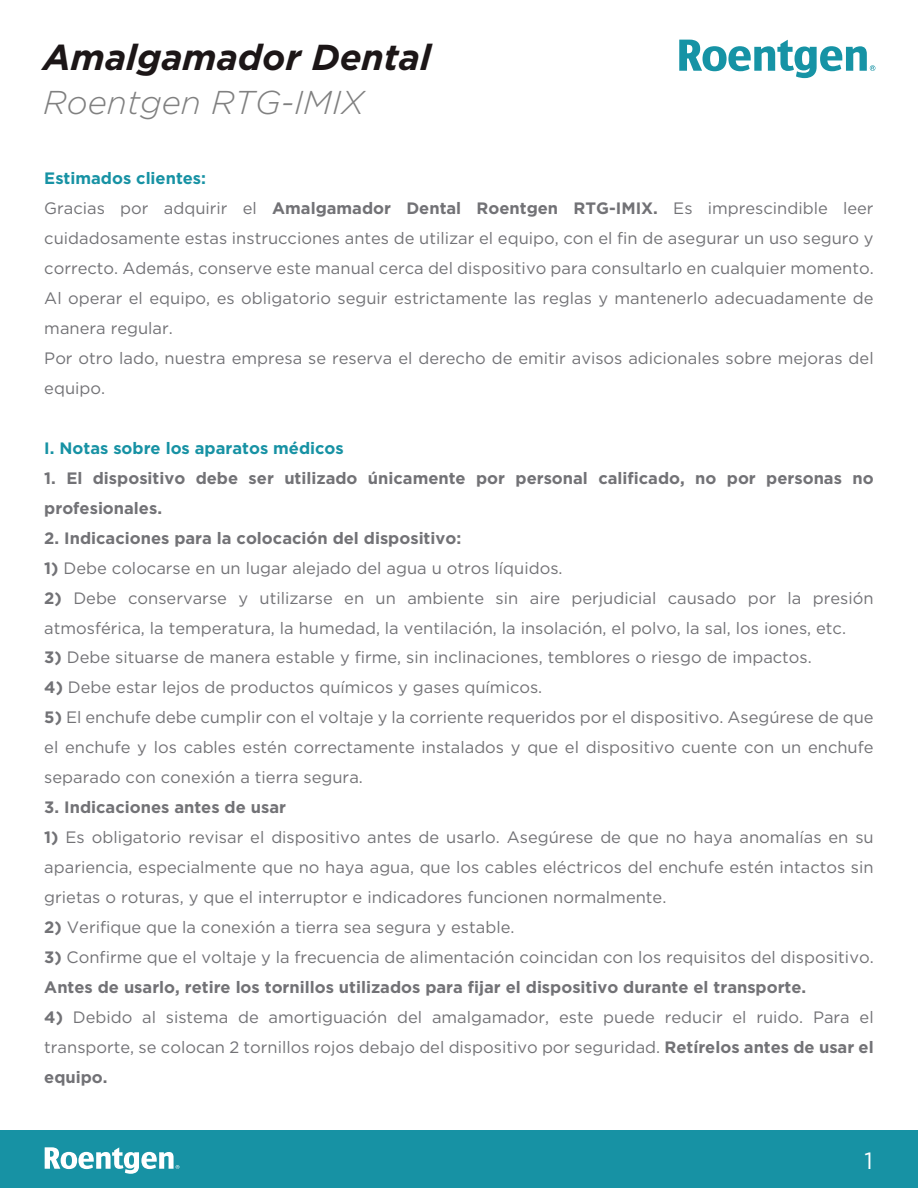
<style>
.page{position:relative;width:918px;height:1188px;background:#fff}
.page>*{position:absolute;margin:0;border:0;box-sizing:border-box;transform-origin:0 0}
.t1{font:italic 700 36px "Gotham HTF";color:#1c1617}
.t2{font:italic 300 33px "Gotham HTF";color:#808080}
.t3{font:23.4px "Gotham HTF";color:#fff}
.t4{font:16.5px/30px "Gotham HTF";color:#727276}
.t5{font:700 16.5px/30px "Gotham HTF";color:#727276}
.t6{font:700 16.5px "Gotham HTF";color:#1792a4}
.s1{font-weight:700;color:#1792a4}
.s2{font-weight:700}
</style>
<div class="page">
<svg style="left:679px;top:40px;width:196px;height:38px"></svg>
<div style="left:0;top:1130px;width:918px;height:58px;background:#1792a4"></div>
<svg style="left:45px;top:1147px;width:134px;height:27px"></svg>
<h1 class="t1" style="left:43px;top:37px;width:389px">Amalgamador Dental</h1>
<h2 class="t2" style="left:43px;top:84px;width:322px">Roentgen RTG-IMIX</h2>
<p class="t4" style="left:44px;top:162px;width:831px"><span class="s1">Estimados clientes:<br></span>Gracias por adquirir el <span class="s2">Amalgamador Dental Roentgen RTG-IMIX.</span> Es imprescindible leer cuidadosamente estas instrucciones antes de utilizar el equipo, con el fin de asegurar un uso seguro y correcto. Además, conserve este manual cerca del dispositivo para consultarlo en cualquier momento.<br>Al operar el equipo, es obligatorio seguir estrictamente las reglas y mantenerlo adecuadamente de manera regular.<br>Por otro lado, nuestra empresa se reserva el derecho de emitir avisos adicionales sobre mejoras del equipo.</p>
<p class="t6" style="left:44px;top:438px;width:301px">I. Notas sobre los aparatos médicos</p>
<p class="t5" style="left:44px;top:462px;width:831px">1. El dispositivo debe ser utilizado únicamente por personal calificado, no por personas no profesionales.</p>
<p class="t5" style="left:44px;top:522px;width:418px">2. Indicaciones para la colocación del dispositivo:</p>
<p class="t4" style="left:44px;top:552px;width:520px"><span class="s2">1)</span> Debe colocarse en un lugar alejado del agua u otros líquidos.</p>
<p class="t4" style="left:44px;top:582px;width:831px"><span class="s2">2)</span> Debe conservarse y utilizarse en un ambiente sin aire perjudicial causado por la presión atmosférica, la temperatura, la humedad, la ventilación, la insolación, el polvo, la sal, los iones, etc.</p>
<p class="t4" style="left:44px;top:642px;width:769px"><span class="s2">3)</span> Debe situarse de manera estable y firme, sin inclinaciones, temblores o riesgo de impactos.</p>
<p class="t4" style="left:44px;top:672px;width:500px"><span class="s2">4)</span> Debe estar lejos de productos químicos y gases químicos.</p>
<p class="t4" style="left:44px;top:702px;width:831px;text-align:justify"><span class="s2">5)</span> El enchufe debe cumplir con el voltaje y la corriente requeridos por el dispositivo. Asegúrese de que el enchufe y los cables estén correctamente instalados y que el dispositivo cuente con un enchufe separado con conexión a tierra segura.</p>
<p class="t5" style="left:44px;top:792px;width:243px">3. Indicaciones antes de usar</p>
<p class="t4" style="left:44px;top:822px;width:831px;text-align:justify"><span class="s2">1)</span> Es obligatorio revisar el dispositivo antes de usarlo. Asegúrese de que no haya anomalías en su apariencia, especialmente que no haya agua, que los cables eléctricos del enchufe estén intactos sin grietas o roturas, y que el interruptor e indicadores funcionen normalmente.</p>
<p class="t4" style="left:44px;top:912px;width:472px"><span class="s2">2)</span> Verifique que la conexión a tierra sea segura y estable.</p>
<p class="t4" style="left:44px;top:942px;width:831px"><span class="s2">3)</span> Confirme que el voltaje y la frecuencia de alimentación coincidan con los requisitos del dispositivo.<br><span class="s2">Antes de usarlo, retire los tornillos utilizados para fijar el dispositivo durante el transporte.</span></p>
<p class="t4" style="left:44px;top:1002px;width:831px;text-align:justify"><span class="s2">4)</span> Debido al sistema de amortiguación del amalgamador, este puede reducir el ruido. Para el transporte, se colocan 2 tornillos rojos debajo del dispositivo por seguridad. <span class="s2">Retírelos antes de usar el equipo.</span></p>
<h3 class="t3" style="left:864px;top:1148px;width:10px">1</h3>
</div>
